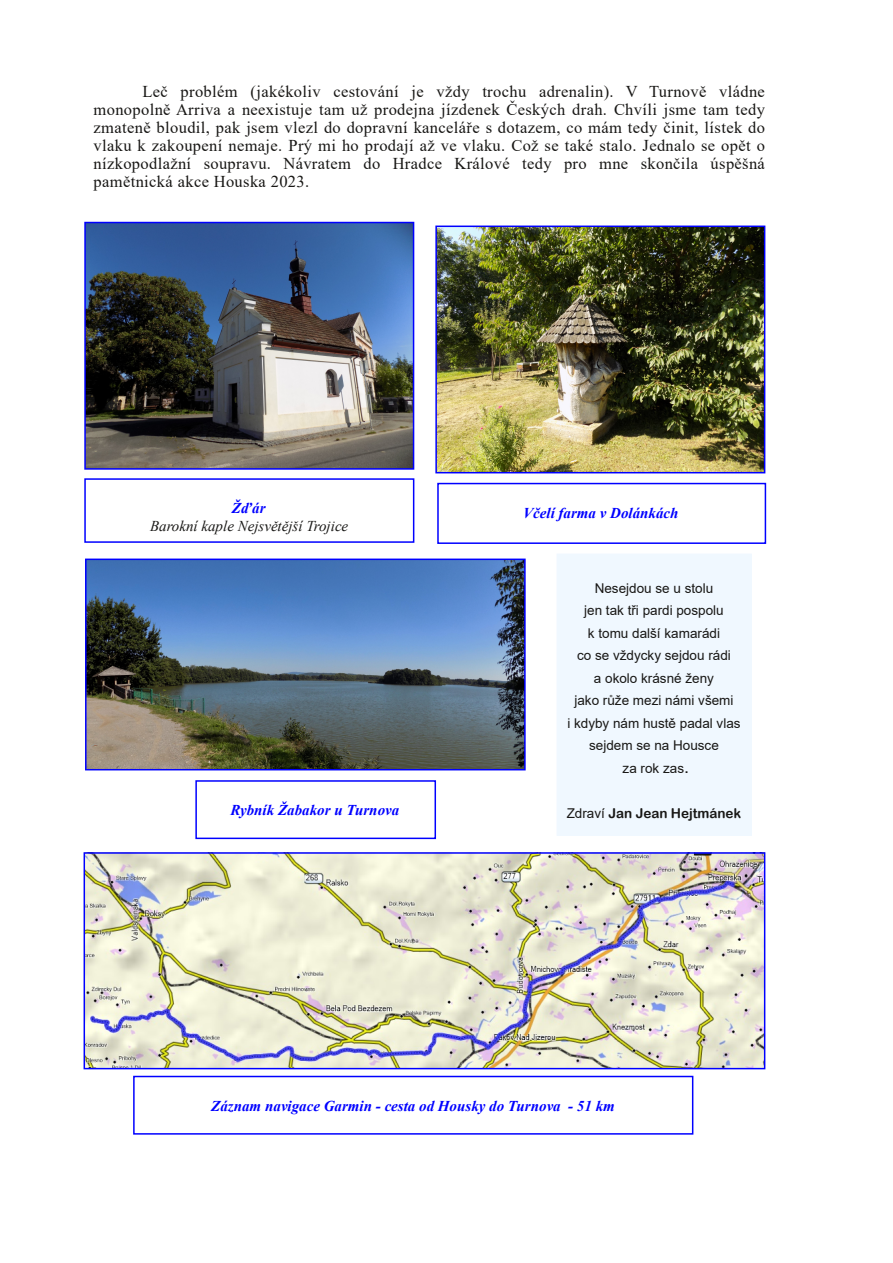
<style>
.page{position:relative;width:893px;height:1263px;background:#fff}
.page>*{position:absolute;margin:0;border:0;box-sizing:border-box;transform-origin:0 0}
.t1{font:16.5px/18px "Times New Roman";letter-spacing:.02em;color:#181715;text-align:justify}
.t2{font:italic 700 15px "Times New Roman";color:#00f}
.t3{font:italic 15px "Times New Roman";color:#181715}
.t4{font:13.5px/22.5px "Arial";color:#181715;text-align:center}
.t5{font:13.5px "Arial Rounded MT Bold";letter-spacing:-.005em;color:#181715}
.s1{font-size:18px}
.s2{font-family:"Arial"}
</style>
<div class="page">
<img style="left:87px;top:225px;width:324px;height:242px">
<div style="left:84px;top:222px;width:330px;height:248px;border:2px solid #00f"></div>
<img style="left:438px;top:229px;width:324px;height:241px">
<div style="left:435px;top:226px;width:330px;height:247px;border:2px solid #00f"></div>
<div style="left:84px;top:478px;width:330px;height:65px;border:2px solid #00f"></div>
<div style="left:437px;top:483px;width:329px;height:61px;border:2px solid #00f"></div>
<img style="left:88px;top:561px;width:435px;height:206px">
<div style="left:85px;top:558px;width:441px;height:212px;border:2px solid #00f"></div>
<img style="left:87px;top:855px;width:675px;height:211px">
<div style="left:84px;top:852px;width:681px;height:217px;border:2px solid #00f"></div>
<div style="left:195px;top:780px;width:241px;height:59px;border:2px solid #00f"></div>
<div style="left:133px;top:1076px;width:560px;height:58px;border:2px solid #00f"></div>
<div style="left:557px;top:554px;width:194px;height:281px;background:#f0f8ff"></div>
<p class="t1" style="left:94px;top:82px;width:673px;text-indent:49px">Leč problém (jakékoliv cestování je vždy trochu adrenalin). V Turnově vládne monopolně Arriva a neexistuje tam už prodejna jízdenek Českých drah. Chvíli jsme tam tedy zmateně bloudil, pak jsem vlezl do dopravní kanceláře s dotazem, co mám tedy činit, lístek do vlaku k zakoupení nemaje. Prý mi ho prodají až ve vlaku. Což se také stalo. Jednalo se opět o nízkopodlažní soupravu. Návratem do Hradce Králové tedy pro mne skončila úspěšná pamětnická akce Houska 2023.</p>
<p class="t2" style="left:232px;top:500px;width:35px">Žďár</p>
<p class="t3" style="left:150px;top:518px;width:200px">Barokní kaple Nejsvětější Trojice</p>
<p class="t2" style="left:230px;top:802px;width:170px">Rybník Žabakor u Turnova</p>
<p class="t2" style="left:523px;top:504px;width:157px">Včelí farma v Dolánkách</p>
<p class="t4" style="left:567px;top:577px;width:175px">Nesejdou se u stolu<br>jen tak tři pardi pospolu<br>k tomu další kamarádi<br>co se vždycky sejdou rádi<br>a okolo krásné ženy<br>jako růže mezi námi všemi<br>i kdyby nám hustě padal vlas sejdem se na Housce<br>za rok zas<span class="s1">.</span></p>
<p class="t5" style="left:567px;top:805px;width:176px"><span class="s2">Zdraví</span> Jan Jean Hejtmánek</p>
<p class="t2" style="left:211px;top:1097px;width:405px">Záznam navigace Garmin - cesta od Housky do Turnova - 51 km</p>
</div>
